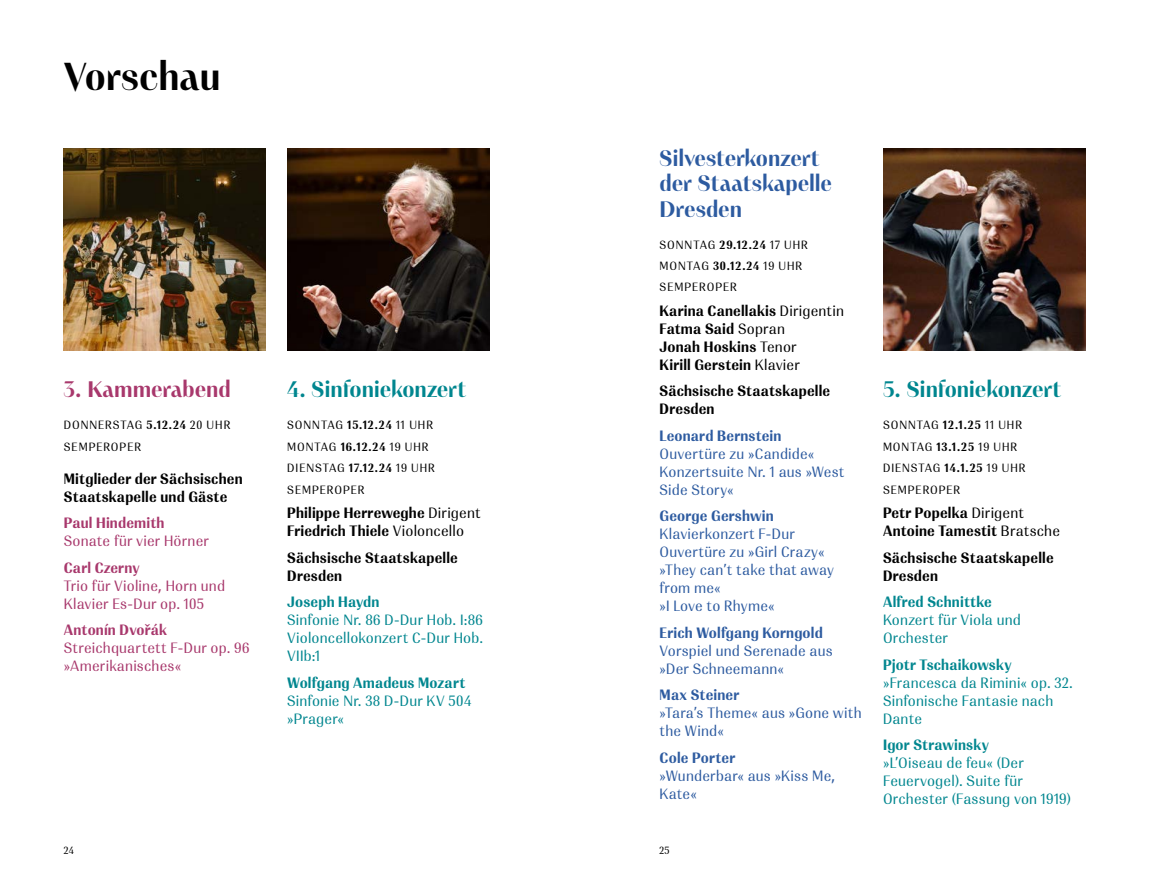
<style>
.page{position:relative;width:1149px;height:893px;background:#fff}
.page>*{position:absolute;margin:0;border:0;box-sizing:border-box;transform-origin:0 0}
.Konzert_Headline{font:700 39px "PF Marlet Display";letter-spacing:-.01em;color:#000}
.t1{font:700 22.5px/25.5px "PF Marlet Display";letter-spacing:-.005em;color:#2d5ba0}
.t2{font:700 22.5px "PF Marlet Display";letter-spacing:-.01em;color:#00868f}
.t3{font:700 22.5px "PF Marlet Display";letter-spacing:-.005em;color:#a8386c}
.t4{font:700 15px "PF Marlet Text";color:#000}
.t5{font:15px "PF Marlet Text";color:#00868f}
.t6{font:15px "PF Marlet Text";color:#2d5ba0}
.t7{font:15px "PF Marlet Text";color:#a8386c}
.t8{font:700 15px "PF Marlet Text";color:#a8386c}
.t9{font:700 15px "PF Marlet Text";color:#00868f}
.t10{font:700 15px "PF Marlet Text";color:#2d5ba0}
.t11{font:15px "PF Marlet Text";color:#000}
</style>
<div class="page">
<img style="left:883px;top:149px;width:201px;height:202px">
<img style="left:287px;top:149px;width:202px;height:202px">
<img style="left:64px;top:149px;width:202px;height:202px">
<p class="Konzert_Headline" style="left:64px;top:51px;width:158px">Vorschau</p>
<p class="t3" style="left:64px;top:375px;width:168px">3. Kammerabend</p>
<p class="t4" style="left:73px;top:487px;width:37px">▼ ▼▲</p>
<p class="t4" style="left:141px;top:487px;width:36px">●● ◆■</p>
<p class="t8" style="left:81px;top:513px;width:39px">◆● ★■</p>
<p class="t7" style="left:73px;top:532px;width:72px">□■ ▼ ✓ ❖</p>
<p class="t7" style="left:127px;top:576px;width:91px">□● ■ ★□ ■ ◆■</p>
<p class="t7" style="left:120px;top:594px;width:49px">▲ ◆ □</p>
<p class="t8" style="left:73px;top:620px;width:73px">■▼□■ ■ ❖□</p>
<p class="t7" style="left:72px;top:639px;width:96px">▼ ❑◆ ▼▼▼</p>
<p class="t4" style="left:234px;top:469px;width:9px">■</p>
<p class="t2" style="left:287px;top:375px;width:180px">4. Sinfoniekonzert</p>
<p class="t4" style="left:377px;top:521px;width:88px">● □●□■ ●●□</p>
<p class="t4" style="left:374px;top:548px;width:37px">▼ ▼▲</p>
<p class="t5" style="left:299px;top:610px;width:30px">■□■</p>
<p class="t5" style="left:409px;top:610px;width:36px">◆ ★□</p>
<p class="t5" style="left:300px;top:628px;width:84px">□●□■ ●●□ □■</p>
<p class="t5" style="left:403px;top:628px;width:70px">▼ ◆ ★□</p>
<p class="t9" style="left:333px;top:673px;width:9px">■</p>
<p class="t9" style="left:399px;top:673px;width:40px">◆▲ □</p>
<p class="t5" style="left:299px;top:691px;width:30px">■□■</p>
<p class="t1" style="left:659px;top:146px;width:174px">Silvesterkonzert der Staatskapelle<br>Dresden</p>
<p class="t4" style="left:687px;top:301px;width:62px">■ ■ ●●</p>
<p class="t11" style="left:818px;top:301px;width:27px">■▼■</p>
<p class="t4" style="left:703px;top:337px;width:89px">★□▲ ■▲ ■□</p>
<p class="t4" style="left:718px;top:355px;width:66px">▲▼ ■ ●❖</p>
<p class="t4" style="left:746px;top:382px;width:37px">▼ ▼▲</p>
<p class="t10" style="left:740px;top:426px;width:42px">■▲▼ ■</p>
<p class="t6" style="left:669px;top:444px;width:44px">◆❖ ▼✓</p>
<p class="t6" style="left:705px;top:462px;width:32px">▼▲◆ ▼</p>
<p class="t6" style="left:669px;top:543px;width:44px">◆❖ ▼✓</p>
<p class="t6" style="left:715px;top:561px;width:28px">■▼ ▼</p>
<p class="t6" style="left:680px;top:597px;width:42px">□❖ ▼□</p>
<p class="t10" style="left:742px;top:623px;width:73px">■ □■□●</p>
<p class="t6" style="left:708px;top:641px;width:25px">● ◆■</p>
<p class="t6" style="left:773px;top:641px;width:60px">■ ◆▲</p>
<p class="t6" style="left:716px;top:659px;width:9px">■</p>
<p class="t6" style="left:701px;top:722px;width:9px">■</p>
<p class="t2" style="left:882px;top:375px;width:179px">5. Sinfoniekonzert</p>
<p class="t4" style="left:899px;top:503px;width:54px">▼ □ ●</p>
<p class="t4" style="left:892px;top:521px;width:36px">■▼□ ■</p>
<p class="t4" style="left:973px;top:521px;width:25px">▲▼▼</p>
<p class="t4" style="left:969px;top:548px;width:37px">▼ ▼▲</p>
<p class="t9" style="left:892px;top:592px;width:5px">●</p>
<p class="t9" style="left:951px;top:592px;width:26px">■▼▼</p>
<p class="t5" style="left:972px;top:610px;width:41px">□● ◆■</p>
<p class="t9" style="left:895px;top:655px;width:39px">□▼ ▲</p>
<p class="t5" style="left:1008px;top:673px;width:54px">■ □ ✓</p>
<p class="t5" style="left:895px;top:691px;width:41px">■□■▲</p>
<p class="t5" style="left:977px;top:691px;width:54px">■▼ ▲ ■</p>
<p class="t5" style="left:897px;top:771px;width:58px">◆❖□●</p>
<p class="t5" style="left:975px;top:771px;width:43px">◆ ▼ ✓</p>
<p class="t5" style="left:971px;top:789px;width:67px">▲▲◆■ ❖□■</p>
</div>
